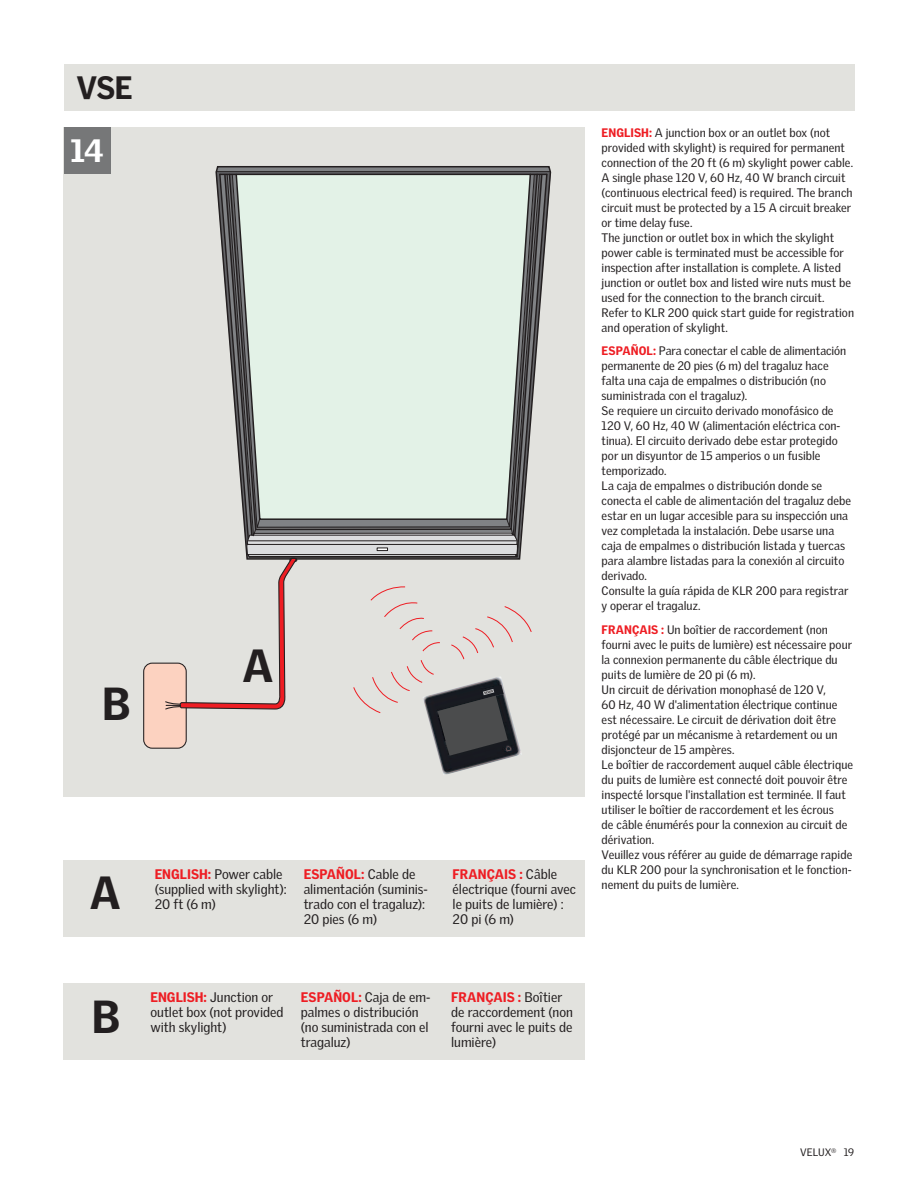
<style>
.page{position:relative;width:918px;height:1188px;background:#fff}
.page>*{position:absolute;margin:0;border:0;box-sizing:border-box;transform-origin:0 0}
.t1{font:900 45px "Velux Gothic";color:#231f20}
.t2{font:900 31.5px "Velux Gothic";color:#231f20}
.t3{font:900 31.5px "Velux Gothic";color:#fff}
.t4{font:13.5px/15px "Velux Gothic";color:#231f20}
.t5{font:12px/15px "Velux Gothic";letter-spacing:.005em;color:#231f20}
.t6{font:10.5px "Velux Gothic";letter-spacing:.005em;color:#231f20}
.s1{font-weight:900;color:#ee1d23}
</style>
<div class="page">
<div style="left:64px;top:128px;width:521px;height:669px;background:#e2e2de"></div>
<svg style="left:143px;top:166px;width:408px;height:609px"></svg>
<div style="left:64px;top:128px;width:47px;height:46px;background:#767778"></div>
<div style="left:146px;top:861px;width:439px;height:76px;background:#e2e2de"></div>
<div style="left:146px;top:984px;width:439px;height:76px;background:#e2e2de"></div>
<div style="left:64px;top:64px;width:790px;height:47px;background:#e2e2de"></div>
<div style="left:63px;top:860px;width:84px;height:77px;background:#e2e2de"></div>
<div style="left:63px;top:984px;width:85px;height:76px;background:#e2e2de"></div>
<h2 class="t2" style="left:77px;top:70px;width:58px">VSE</h2>
<h2 class="t3" style="left:71px;top:133px;width:35px">14</h2>
<h1 class="t1" style="left:102px;top:679px;width:30px">B</h1>
<h1 class="t1" style="left:242px;top:641px;width:32px">A</h1>
<h1 class="t1" style="left:90px;top:868px;width:32px">A</h1>
<h1 class="t1" style="left:92px;top:992px;width:30px">B</h1>
<p class="t4" style="left:155px;top:867px;width:133px"><span class="s1">ENGLISH:</span> Power cable (supplied with skylight):<br>20 ft (6 m)</p>
<p class="t4" style="left:304px;top:867px;width:126px"><span class="s1">ESPAÑOL:</span> Cable de alimentación (suminis&shy;trado con el tragaluz):<br>20 pies (6 m)</p>
<p class="t4" style="left:453px;top:867px;width:125px"><span class="s1">FRANÇAIS :</span> Câble électrique (fourni avec le puits de lumière) :<br>20 pi (6 m)</p>
<p class="t4" style="left:150px;top:990px;width:135px"><span class="s1">ENGLISH:</span> Junction or outlet box (not provided with skylight)</p>
<p class="t4" style="left:301px;top:990px;width:131px"><span class="s1">ESPAÑOL:</span> Caja de em&shy;palmes o distribución (no suministrada con el tragaluz)</p>
<p class="t4" style="left:451px;top:990px;width:123px"><span class="s1">FRANÇAIS :</span> Boîtier de raccordement (non fourni avec le puits de lumière)</p>
<p class="t5" style="left:602px;top:125px;width:254px"><span class="s1">ENGLISH:</span> A junction box or an outlet box (not provided with skylight) is required for permanent connection of the 20 ft (6 m) skylight power cable.<br>A single phase 120 V, 60 Hz, 40 W branch circuit (continuous electrical feed) is required. The branch circuit must be protected by a 15 A circuit breaker or time delay fuse.<br>The junction or outlet box in which the skylight power cable is terminated must be accessible for inspection after installation is complete. A listed junction or outlet box and listed wire nuts must be used for the connection to the branch circuit.<br>Refer to KLR 200 quick start guide for registration and operation of skylight.</p>
<p class="t5" style="left:602px;top:343px;width:251px"><span class="s1">ESPAÑOL:</span> Para conectar el cable de alimentación permanente de 20 pies (6 m) del tragaluz hace falta una caja de empalmes o distribución (no suministrada con el tragaluz).<br>Se requiere un circuito derivado monofásico de 120 V, 60 Hz, 40 W (alimentación eléctrica con&shy;tinua). El circuito derivado debe estar protegido por un disyuntor de 15 amperios o un fusible temporizado.<br>La caja de empalmes o distribución donde se conecta el cable de alimentación del tragaluz debe estar en un lugar accesible para su inspección una vez completada la instalación. Debe usarse una caja de empalmes o distribución listada y tuercas para alambre listadas para la conexión al circuito derivado.<br>Consulte la guía rápida de KLR 200 para registrar y operar el tragaluz.</p>
<p class="t5" style="left:602px;top:622px;width:253px"><span class="s1">FRANÇAIS :</span> Un boîtier de raccordement (non fourni avec le puits de lumière) est nécessaire pour la connexion permanente du câble électrique du puits de lumière de 20 pi (6 m).<br>Un circuit de dérivation monophasé de 120 V,<br>60 Hz, 40 W d'alimentation électrique continue est nécessaire. Le circuit de dérivation doit être protégé par un mécanisme à retardement ou un disjoncteur de 15 ampères.<br>Le boîtier de raccordement auquel câble électrique du puits de lumière est connecté doit pouvoir être inspecté lorsque l'installation est terminée. Il faut utiliser le boîtier de raccordement et les écrous<br>de câble énumérés pour la connexion au circuit de dérivation.<br>Veuillez vous référer au guide de démarrage rapide du KLR 200 pour la synchronisation et le fonction&shy;nement du puits de lumière.</p>
<p class="t6" style="left:800px;top:1146px;width:56px">VELUX<sup>®</sup> 19</p>
</div>
